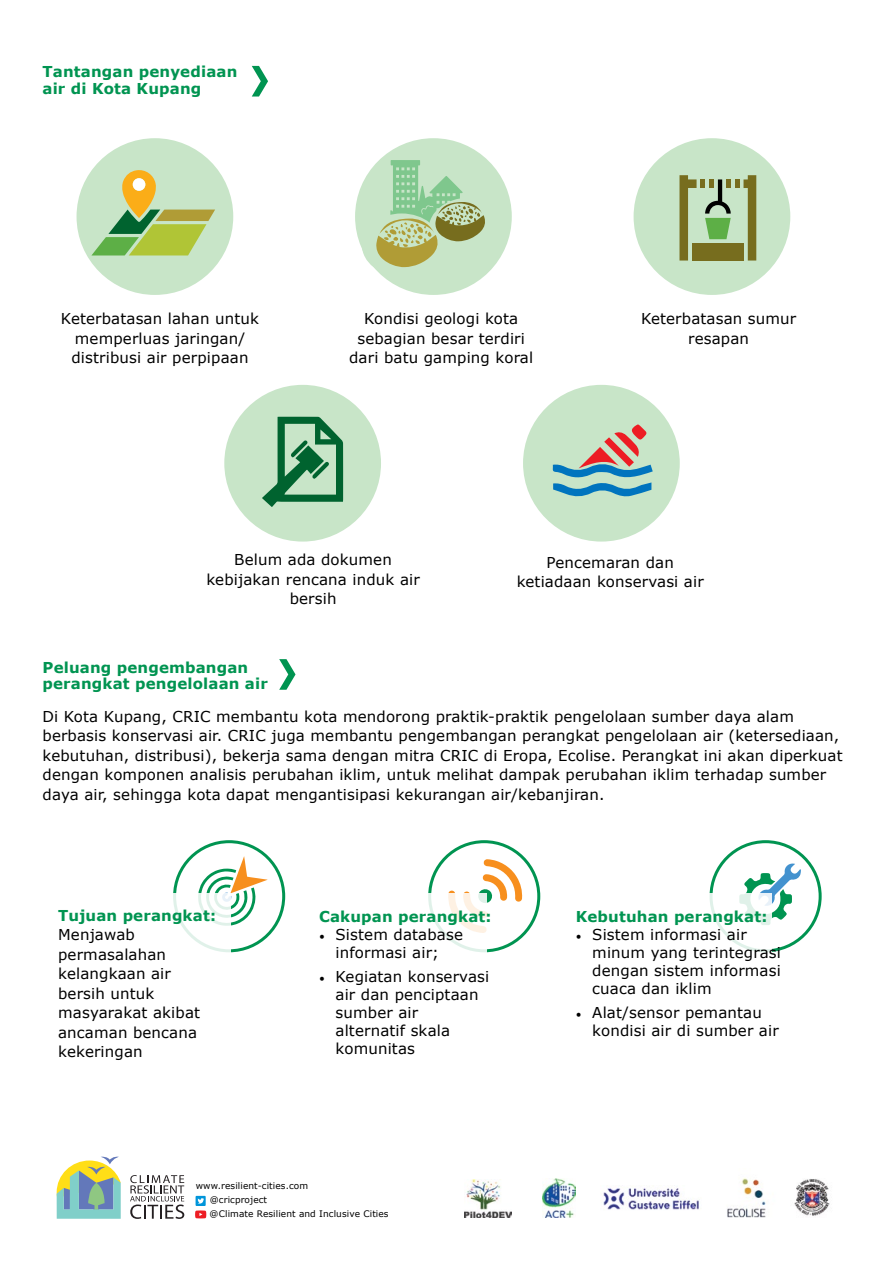
<style>
.page{position:relative;width:893px;height:1263px;background:#fff}
.page>*{position:absolute;margin:0;border:0;box-sizing:border-box;transform-origin:0 0}
.t1{font:15px/19.5px "Verdana";letter-spacing:.01em;color:#000;text-align:center}
.t2{font:700 15px/16.2px "Verdana";letter-spacing:.01em;color:#009451}
.t3{font:9px/14.1px "Verdana";letter-spacing:.01em;color:#000}
.s1{font-family:"Minion Pro"}
</style>
<div class="page">
<div style="left:355px;top:138px;width:157px;height:157px;background:#c8e5c8;border-radius:50%"></div>
<div style="left:362px;top:213px;width:79px;height:63px;background:#c8e5c8;border-radius:50%"></div>
<div style="left:709px;top:840px;width:113px;height:112px;border:3px solid #009451;border-radius:50%"></div>
<svg style="left:744px;top:863px;width:57px;height:57px"></svg>
<div style="left:428px;top:840px;width:112px;height:112px;border:3px solid #009451;border-radius:50%"></div>
<svg style="left:448px;top:859px;width:74px;height:57px"></svg>
<div style="left:295px;top:893px;width:192px;height:219px;background:#fff"></div>
<div style="left:173px;top:840px;width:112px;height:112px;border:3px solid #009451;border-radius:50%"></div>
<svg style="left:198px;top:856px;width:70px;height:70px"></svg>
<div style="left:567px;top:893px;width:205px;height:219px;background:#fff"></div>
<div style="left:26px;top:893px;width:204px;height:219px;background:#fff"></div>
<img style="left:465px;top:1180px;width:46px;height:38px">
<img style="left:543px;top:1178px;width:33px;height:40px">
<img style="left:603px;top:1188px;width:96px;height:22px">
<img style="left:794px;top:1179px;width:36px;height:37px">
<img style="left:727px;top:1178px;width:39px;height:40px">
<svg style="left:57px;top:1156px;width:64px;height:63px"></svg>
<svg style="left:130px;top:1175px;width:54px;height:44px"></svg>
<svg style="left:195px;top:1196px;width:11px;height:22px"></svg>
<svg style="left:279px;top:659px;width:17px;height:31px"></svg>
<svg style="left:252px;top:66px;width:16px;height:31px"></svg>
<div style="left:77px;top:138px;width:156px;height:157px;background:#c8e5c8;border-radius:50%"></div>
<div style="left:634px;top:138px;width:156px;height:157px;background:#c8e5c8;border-radius:50%"></div>
<div style="left:523px;top:385px;width:157px;height:157px;background:#c8e5c8;border-radius:50%"></div>
<div style="left:224px;top:385px;width:157px;height:157px;background:#c8e5c8;border-radius:50%"></div>
<svg style="left:91px;top:169px;width:124px;height:86px"></svg>
<div style="left:133px;top:178px;width:12px;height:13px;background:#fff;border-radius:50%"></div>
<svg style="left:376px;top:160px;width:109px;height:107px"></svg>
<svg style="left:679px;top:175px;width:77px;height:86px"></svg>
<svg style="left:262px;top:417px;width:81px;height:90px"></svg>
<svg style="left:553px;top:424px;width:100px;height:73px"></svg>
<p class="t2" style="left:43px;top:64px;width:196px">Tantangan penyediaan air di Kota Kupang</p>
<p class="t1" style="left:61px;top:309px;width:200px">Keterbatasan lahan untuk memperluas jaringan/ distribusi air perpipaan</p>
<p class="t1" style="left:349px;top:309px;width:186px">Kondisi geologi kota sebagian besar terdiri dari batu gamping koral</p>
<p class="t1" style="left:641px;top:309px;width:157px">Keterbatasan sumur resapan</p>
<p class="t1" style="left:206px;top:550px;width:215px">Belum ada dokumen kebijakan rencana induk air bersih</p>
<p class="t1" style="left:517px;top:552px;width:189px">Pencemaran dan ketiadaan konservasi air</p>
<p class="t2" style="left:43px;top:659px;width:227px">Peluang pengembangan perangkat pengelolaan air</p>
<p class="t1" style="left:43px;top:707px;width:802px;text-align:left">Di Kota Kupang, CRIC membantu kota mendorong praktik-praktik pengelolaan sumber daya alam berbasis konservasi air. CRIC juga membantu pengembangan perangkat pengelolaan air (ketersediaan, kebutuhan, distribusi), bekerja sama dengan mitra CRIC di Eropa, Ecolise. Perangkat ini akan diperkuat dengan komponen analisis perubahan iklim, untuk melihat dampak perubahan iklim terhadap sumber daya air, sehingga kota dapat mengantisipasi kekurangan air/kebanjiran.</p>
<p class="t2" style="left:58px;top:907px;width:159px">Tujuan perangkat:</p>
<p class="t1" style="left:58px;top:925px;width:143px;text-align:left">Menjawab permasalahan kelangkaan air bersih untuk masyarakat akibat ancaman bencana kekeringan</p>
<p class="t2" style="left:319px;top:908px;width:174px">Cakupan perangkat:</p>
<p class="t1" style="left:319px;top:925px;width:145px;line-height:18px"><span class="s1">•</span> Sistem database informasi air;</p>
<p class="t1" style="left:336px;top:967px;width:155px;line-height:18px;text-align:left;text-indent:-16px"><span class="s1">•</span> Kegiatan konservasi air dan penciptaan sumber air alternatif skala komunitas</p>
<p class="t3" style="left:196px;top:1179px;width:114px">www.resilient-cities.com</p>
<p class="t3" style="left:210px;top:1193px;width:180px">@cricproject<br>@Climate Resilient and Inclusive Cities</p>
<p class="t2" style="left:576px;top:908px;width:193px">Kebutuhan perangkat:</p>
<p class="t1" style="left:592px;top:925px;width:190px;line-height:18px;text-align:left;text-indent:-16px"><span class="s1">•</span> Sistem informasi air minum yang terintegrasi dengan sistem informasi cuaca dan iklim</p>
<p class="t1" style="left:592px;top:1003px;width:188px;line-height:18px;text-align:left;text-indent:-16px"><span class="s1">•</span> Alat/sensor pemantau kondisi air di sumber air</p>
</div>
